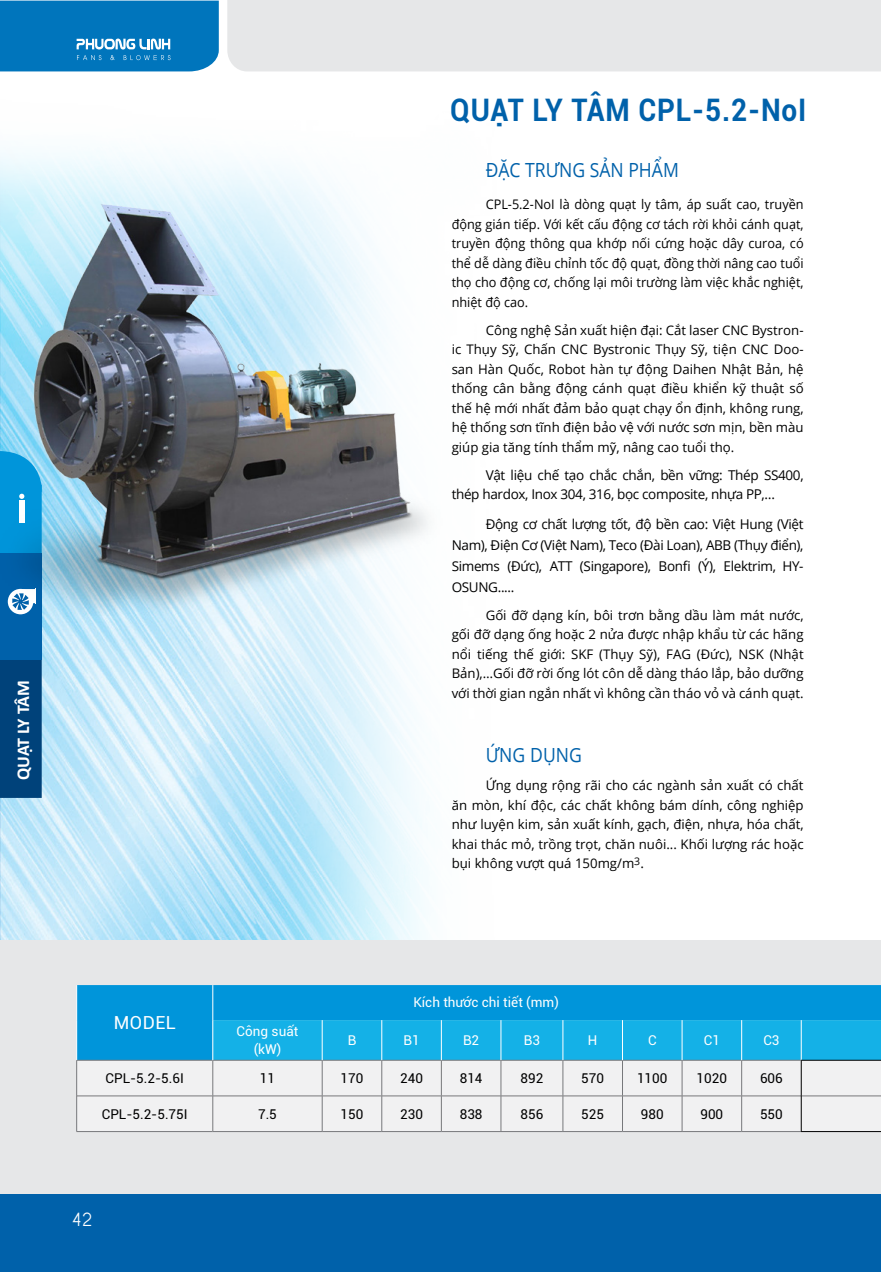
<style>
.page{position:relative;width:881px;height:1272px;background:#fff}
.page>*{position:absolute;margin:0;border:0;box-sizing:border-box;transform-origin:0 0}
.t1{font:700 31.05px "Roboto";letter-spacing:.03em;color:#0061aa;scale:.9 1}
.t2{font:19.5px "Open Sans";color:#0061aa;scale:.9 1}
.t3{font:700 18px "Calibri";letter-spacing:-.055em;color:#fff}
.t4{font:18px "Roboto";letter-spacing:.025em;color:#fff}
.t5{font:18px "UTM Caviar";color:#fff}
.t6{font:13.5px/21px "Open Sans";letter-spacing:-.025em;color:#000}
.t7{font:13.5px "Roboto";color:#000}
.t8{font:13.5px/18px "Roboto";color:#fff;text-align:center}
.t9{font:13.2px/19.5px "Open Sans";color:#000;text-align:justify}
.t10{font:13.2px/19.5px "Open Sans";color:#000;text-align:justify;scale:.96 1}
.s1{font-size:13.5px}
</style>
<div class="page">
<img style="left:0;top:151px;width:425px;height:788px">
<div style="left:0;top:1193px;width:880px;height:78px;background:#0061aa"></div>
<div style="left:227px;top:0;width:653px;height:71px;background:#e6e7e8"></div>
<svg style="left:0;top:1px;width:219px;height:70px;background:#0c7bbf"></svg>
<div style="left:0;top:659px;width:42px;height:139px;background:#00427a"></div>
<div style="left:0;top:553px;width:42px;height:106px;background:#0061aa"></div>
<div style="left:0;top:939px;width:880px;height:254px;background:#e6e7e8"></div>
<div style="left:77px;top:985px;width:803px;height:74px;background:#0095da"></div>
<div style="left:213px;top:1020px;width:667px;height:39px;background:#14b1e7"></div>
<div style="left:77px;top:1060px;width:803px;height:71px;background:#f1f1f2"></div>
<hr style="left:76px;top:1059px;width:136px;height:1px;background:#77787b">
<hr style="left:77px;top:1095px;width:135px;height:1px;background:#77787b">
<hr style="left:76px;top:1131px;width:136px;height:1px;background:#77787b">
<hr style="left:76px;top:1060px;width:1px;height:35px;background:#77787b">
<hr style="left:212px;top:1060px;width:1px;height:35px;background:#77787b">
<hr style="left:76px;top:1095px;width:1px;height:36px;background:#77787b">
<hr style="left:212px;top:1096px;width:1px;height:35px;background:#77787b">
<hr style="left:212px;top:1059px;width:110px;height:1px;background:#77787b">
<hr style="left:322px;top:1059px;width:59px;height:1px;background:#77787b">
<hr style="left:322px;top:1060px;width:1px;height:35px;background:#77787b">
<hr style="left:381px;top:1059px;width:60px;height:1px;background:#77787b">
<hr style="left:381px;top:1060px;width:1px;height:35px;background:#77787b">
<hr style="left:441px;top:1059px;width:59px;height:1px;background:#77787b">
<hr style="left:441px;top:1060px;width:1px;height:35px;background:#77787b">
<hr style="left:500px;top:1059px;width:62px;height:1px;background:#77787b">
<hr style="left:500px;top:1060px;width:1px;height:35px;background:#77787b">
<hr style="left:562px;top:1059px;width:60px;height:1px;background:#77787b">
<hr style="left:562px;top:1060px;width:1px;height:35px;background:#77787b">
<hr style="left:622px;top:1059px;width:59px;height:1px;background:#77787b">
<hr style="left:622px;top:1060px;width:1px;height:35px;background:#77787b">
<hr style="left:681px;top:1059px;width:60px;height:1px;background:#77787b">
<hr style="left:681px;top:1060px;width:1px;height:35px;background:#77787b">
<hr style="left:741px;top:1059px;width:59px;height:1px;background:#77787b">
<hr style="left:741px;top:1060px;width:1px;height:35px;background:#77787b">
<hr style="left:212px;top:1095px;width:110px;height:1px;background:#77787b">
<hr style="left:322px;top:1095px;width:59px;height:1px;background:#77787b">
<hr style="left:322px;top:1096px;width:1px;height:35px;background:#77787b">
<hr style="left:381px;top:1095px;width:60px;height:1px;background:#77787b">
<hr style="left:381px;top:1096px;width:1px;height:35px;background:#77787b">
<hr style="left:441px;top:1095px;width:59px;height:1px;background:#77787b">
<hr style="left:441px;top:1096px;width:1px;height:35px;background:#77787b">
<hr style="left:500px;top:1095px;width:62px;height:1px;background:#77787b">
<hr style="left:500px;top:1096px;width:1px;height:35px;background:#77787b">
<hr style="left:562px;top:1095px;width:60px;height:1px;background:#77787b">
<hr style="left:562px;top:1096px;width:1px;height:35px;background:#77787b">
<hr style="left:622px;top:1095px;width:59px;height:1px;background:#77787b">
<hr style="left:622px;top:1096px;width:1px;height:35px;background:#77787b">
<hr style="left:681px;top:1095px;width:60px;height:1px;background:#77787b">
<hr style="left:681px;top:1096px;width:1px;height:35px;background:#77787b">
<hr style="left:741px;top:1095px;width:59px;height:1px;background:#77787b">
<hr style="left:741px;top:1096px;width:1px;height:35px;background:#77787b">
<hr style="left:801px;top:1095px;width:79px;height:1px;background:#77787b">
<hr style="left:212px;top:1131px;width:110px;height:1px;background:#77787b">
<hr style="left:322px;top:1131px;width:59px;height:1px;background:#77787b">
<hr style="left:381px;top:1131px;width:60px;height:1px;background:#77787b">
<hr style="left:441px;top:1131px;width:59px;height:1px;background:#77787b">
<hr style="left:500px;top:1131px;width:62px;height:1px;background:#77787b">
<hr style="left:562px;top:1131px;width:60px;height:1px;background:#77787b">
<hr style="left:622px;top:1131px;width:59px;height:1px;background:#77787b">
<hr style="left:681px;top:1131px;width:60px;height:1px;background:#77787b">
<hr style="left:741px;top:1131px;width:59px;height:1px;background:#77787b">
<hr style="left:76px;top:985px;width:1px;height:35px;background:#fff">
<hr style="left:76px;top:1020px;width:1px;height:40px;background:#fff">
<hr style="left:212px;top:985px;width:1px;height:35px;background:#fff">
<hr style="left:212px;top:1020px;width:1px;height:40px;background:#fff">
<hr style="left:322px;top:1020px;width:1px;height:40px;background:#fff">
<hr style="left:381px;top:1020px;width:1px;height:40px;background:#fff">
<hr style="left:441px;top:1020px;width:1px;height:40px;background:#fff">
<hr style="left:500px;top:1020px;width:1px;height:40px;background:#fff">
<hr style="left:562px;top:1020px;width:1px;height:40px;background:#fff">
<hr style="left:622px;top:1020px;width:1px;height:40px;background:#fff">
<hr style="left:681px;top:1020px;width:1px;height:40px;background:#fff">
<hr style="left:741px;top:1020px;width:1px;height:40px;background:#fff">
<hr style="left:800px;top:1020px;width:1px;height:40px;background:#fff">
<hr style="left:800px;top:1059px;width:80px;height:1px;background:#000">
<hr style="left:800px;top:1060px;width:1px;height:35px;background:#000">
<hr style="left:800px;top:1095px;width:1px;height:36px;background:#000">
<hr style="left:800px;top:1131px;width:80px;height:1px;background:#000">
<img style="left:0;top:193px;width:428px;height:424px">
<h3 class="t3" style="left:12px;top:780px;width:101px;rotate:-90deg">QUẠT LY TÂM</h3>
<h1 class="t1" style="left:450px;top:88px;width:397px">QUẠT LY TÂM CPL-5.2-NOI</h1>
<h2 class="t2" style="left:485px;top:156px;width:216px">ĐẶC TRƯNG SẢN PHẨM</h2>
<p class="t10" style="left:451px;top:194px;width:368px;text-indent:34px">CPL-5.2-NoI là dòng quạt ly tâm, áp suất cao, truyền động gián tiếp. Với kết cấu động cơ tách rời khỏi cánh quạt, truyền động thông qua khớp nối cứng hoặc dây curoa, có thể dễ dàng điều chỉnh tốc độ quạt, đồng thời nâng cao tuổi thọ cho động cơ, chống lại môi trường làm việc khắc nghiệt, nhiệt độ cao.</p>
<p class="t9" style="left:451px;top:320px;width:353px;text-indent:34px">Công nghệ Sản xuất hiện đại: Cắt laser CNC Bystron&shy;ic Thụy Sỹ, Chấn CNC Bystronic Thụy Sỹ, tiện CNC Doo&shy;san Hàn Quốc, Robot hàn tự động Daihen Nhật Bản, hệ thống cân bằng động cánh quạt điều khiển kỹ thuật số thế hệ mới nhất đảm bảo quạt chạy ổn định, không rung, hệ thống sơn tĩnh điện bảo vệ với nước sơn mịn, bền màu giúp gia tăng tính thẩm mỹ, nâng cao tuổi thọ.</p>
<p class="t6" style="left:451px;top:465px;width:353px;line-height:19.5px;text-indent:34px">Vật liệu chế tạo chắc chắn, bền vững: Thép SS400, thép hardox, Inox 304, 316, bọc composite, nhựa PP,…</p>
<p class="t6" style="left:451px;top:513px;width:353px;text-align:justify;text-indent:34px">Động cơ chất lượng tốt, độ bền cao: Việt Hung (Việt Nam), Điện Cơ (Việt Nam), Teco (Đài Loan), ABB (Thụy điển), Simems (Đức), ATT (Singapore), Bonfi (Ý), Elektrim, HY-OSUNG.....</p>
<p class="t9" style="left:451px;top:605px;width:353px;text-indent:34px">Gối đỡ dạng kín, bôi trơn bằng dầu làm mát nước, gối đỡ dạng ống hoặc 2 nửa được nhập khẩu từ các hãng nổi tiếng thế giới: SKF (Thụy Sỹ), FAG (Đức), NSK (Nhật Bản),…Gối đỡ rời ống lót côn dễ dàng tháo lắp, bảo dưỡng với thời gian ngắn nhất vì không cần tháo vỏ và cánh quạt.</p>
<h2 class="t2" style="left:485px;top:742px;width:92px">ứng dụng</h2>
<p class="t9" style="left:451px;top:775px;width:353px;text-indent:34px">Ứng dụng rộng rãi cho các ngành sản xuất có chất ăn mòn, khí độc, các chất không bám dính, công nghiệp như luyện kim, sản xuất kính, gạch, điện, nhựa, hóa chất, khai thác mỏ, trồng trọt, chăn nuôi... Khối lượng rác hoặc bụi không vượt quá 150mg/m<sup>3</sup><span class="s1">.</span></p>
<h3 class="t4" style="left:114px;top:1010px;width:63px">model</h3>
<p class="t8" style="left:413px;top:992px;width:147px">Kích thước chi tiết (mm)</p>
<p class="t8" style="left:236px;top:1021px;width:63px">Công suất (kW)</p>
<p class="t8" style="left:347px;top:1030px;width:10px">B</p>
<p class="t8" style="left:403px;top:1030px;width:18px">B1</p>
<p class="t8" style="left:463px;top:1030px;width:18px">B2</p>
<p class="t8" style="left:523px;top:1030px;width:18px">B3</p>
<p class="t8" style="left:587px;top:1030px;width:11px">H</p>
<p class="t8" style="left:647px;top:1030px;width:10px">C</p>
<p class="t8" style="left:703px;top:1030px;width:18px">C1</p>
<p class="t8" style="left:763px;top:1030px;width:18px">C3</p>
<p class="t7" style="left:106px;top:1068px;width:80px">CPL-5.2-5.6I</p>
<p class="t7" style="left:260px;top:1068px;width:17px">11</p>
<p class="t7" style="left:340px;top:1068px;width:24px">170</p>
<p class="t7" style="left:400px;top:1068px;width:24px">240</p>
<p class="t7" style="left:459px;top:1068px;width:24px">814</p>
<p class="t7" style="left:520px;top:1068px;width:24px">892</p>
<p class="t7" style="left:581px;top:1068px;width:24px">570</p>
<p class="t7" style="left:636px;top:1068px;width:32px">1100</p>
<p class="t7" style="left:696px;top:1068px;width:32px">1020</p>
<p class="t7" style="left:759px;top:1068px;width:24px">606</p>
<p class="t7" style="left:102px;top:1104px;width:87px">CPL-5.2-5.75I</p>
<p class="t7" style="left:258px;top:1104px;width:20px">7.5</p>
<p class="t7" style="left:340px;top:1104px;width:24px">150</p>
<p class="t7" style="left:400px;top:1104px;width:24px">230</p>
<p class="t7" style="left:459px;top:1104px;width:24px">838</p>
<p class="t7" style="left:520px;top:1104px;width:24px">856</p>
<p class="t7" style="left:581px;top:1104px;width:24px">525</p>
<p class="t7" style="left:640px;top:1104px;width:24px">980</p>
<p class="t7" style="left:700px;top:1104px;width:24px">900</p>
<p class="t7" style="left:759px;top:1104px;width:24px">550</p>
<h3 class="t5" style="left:71px;top:1205px;width:23px">42</h3>
</div>
